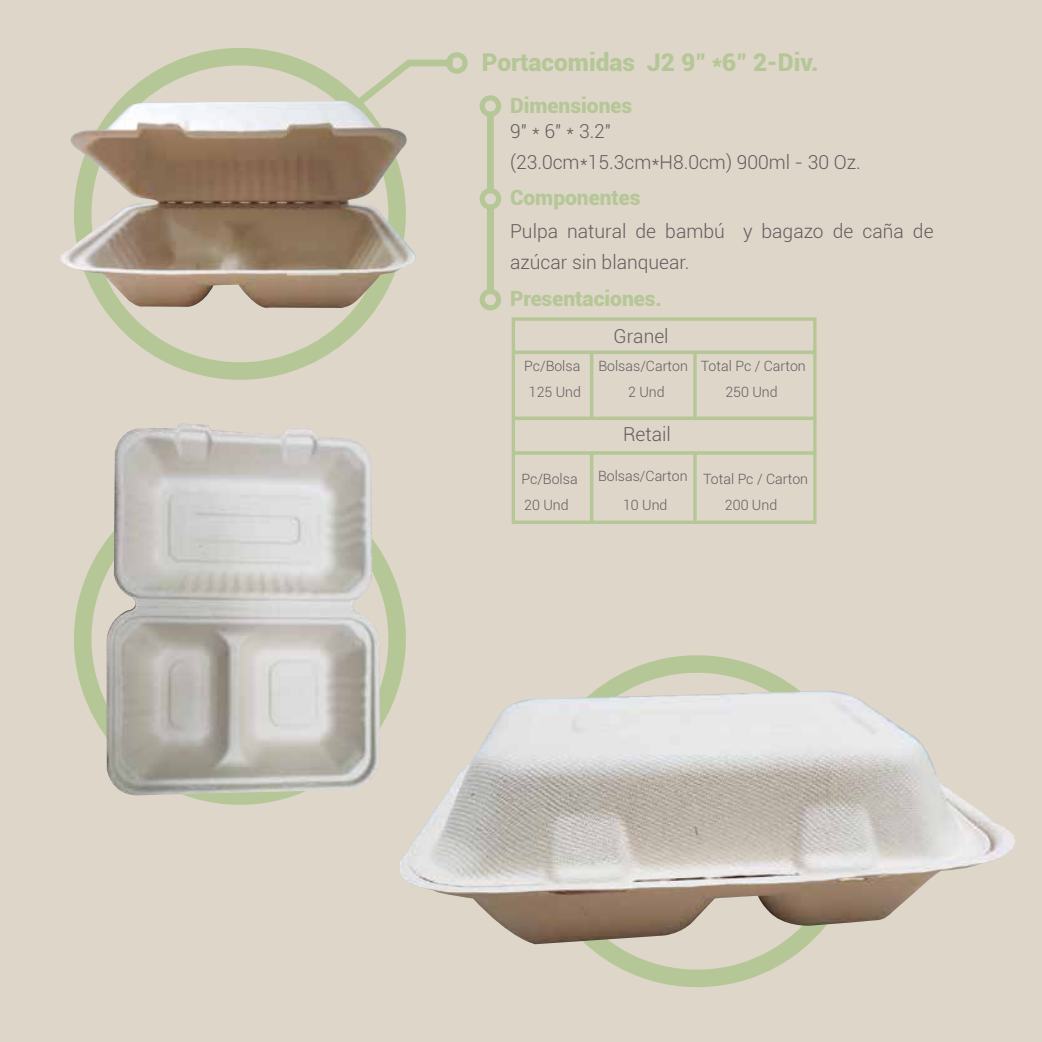
<style>
.page{position:relative;width:1042px;height:1042px;background:#ded6c9}
.page>*{position:absolute;margin:0;border:0;box-sizing:border-box;transform-origin:0 0}
.t1{font:900 24.5px "Roboto";color:#b6c797}
.t2{font:900 21px "Roboto";color:#b6c797}
.t3{font:300 19.25px/31.5px "Roboto";color:#625c5e}
.t4{font:300 14.17px/25.9px "Roboto";color:#625c5e;text-align:center}
</style>
<div class="page">
<svg style="left:106px;top:48px;width:268px;height:332px"></svg>
<svg style="left:74px;top:540px;width:332px;height:265px"></svg>
<svg style="left:535px;top:655px;width:274px;height:332px"></svg>
<img style="left:60px;top:101px;width:356px;height:210px">
<img style="left:107px;top:423px;width:273px;height:372px">
<img style="left:398px;top:691px;width:618px;height:253px">
<div style="left:487px;top:112px;width:7px;height:78px;background:#b6c797"></div>
<div style="left:487px;top:206px;width:7px;height:84px;background:#b6c797"></div>
<svg style="left:480px;top:95px;width:21px;height:21px"></svg>
<svg style="left:345px;top:52px;width:123px;height:64px"></svg>
<svg style="left:480px;top:189px;width:21px;height:20px"></svg>
<svg style="left:479px;top:289px;width:22px;height:21px"></svg>
<hr style="left:590px;top:453px;width:3px;height:69px;background:#b6c797">
<hr style="left:693px;top:452px;width:4px;height:71px;background:#b6c797">
<hr style="left:590px;top:353px;width:3px;height:66px;background:#b6c797">
<hr style="left:693px;top:353px;width:4px;height:65px;background:#b6c797">
<hr style="left:513px;top:351px;width:303px;height:3px;background:#b6c797">
<svg style="left:515px;top:416px;width:297px;height:4px"></svg>
<svg style="left:515px;top:451px;width:297px;height:4px"></svg>
<div style="left:511px;top:317px;width:305px;height:207px;border:3px solid #b6c797"></div>
<p class="t1" style="left:482px;top:45px;width:338px">Portacomidas J2 9" *6" 2-Div.</p>
<p class="t2" style="left:510px;top:91px;width:124px">Dimensiones</p>
<p class="t3" style="left:510px;top:115px;width:352px">9" * 6" * 3.2"<br>(23.0cm*15.3cm*H8.0cm) 900ml - 30 Oz.</p>
<p class="t2" style="left:510px;top:183px;width:132px">Componentes</p>
<p class="t3" style="left:510px;top:214px;width:425px">Pulpa natural de bambú y bagazo de caña de azúcar sin blanquear.</p>
<p class="t2" style="left:510px;top:284px;width:153px">Presentaciones.</p>
<p class="t4" style="left:524px;top:352px;width:58px">Pc/Bolsa<br>125 Und</p>
<p class="t3" style="left:613px;top:320px;width:57px">Granel</p>
<p class="t4" style="left:598px;top:352px;width:209px">Bolsas/Carton Total Pc / Carton</p>
<p class="t4" style="left:628px;top:378px;width:38px">2 Und</p>
<p class="t3" style="left:623px;top:417px;width:49px">Retail</p>
<p class="t4" style="left:725px;top:378px;width:54px">250 Und</p>
<p class="t4" style="left:521px;top:465px;width:58px">Pc/Bolsa</p>
<p class="t4" style="left:598px;top:465px;width:211px">Bolsas/Carton Total Pc / Carton</p>
<p class="t4" style="left:524px;top:491px;width:46px">20 Und</p>
<p class="t4" style="left:623px;top:491px;width:46px">10 Und</p>
<p class="t4" style="left:725px;top:491px;width:54px">200 Und</p>
</div>
